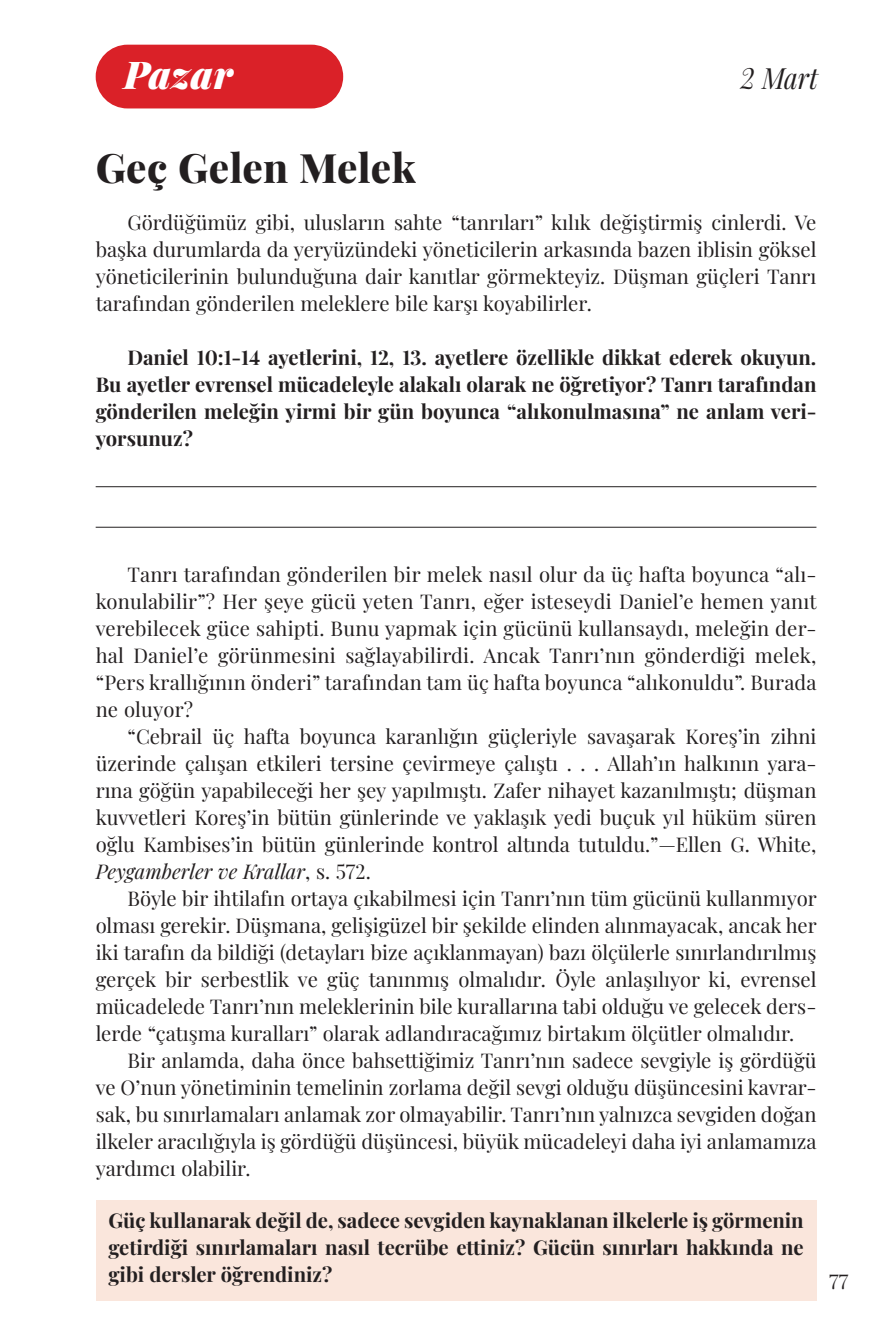
<style>
.page{position:relative;width:893px;height:1340px;background:#fff}
.page>*{position:absolute;margin:0;border:0;box-sizing:border-box;transform-origin:0 0}
.Day_Title{font:800 40.5px "Playfair Display";letter-spacing:.01em;color:#231f20}
.Days_of_the_week{font:italic 900 38.25px "Playfair Display";letter-spacing:.02em;color:#fff}
.Lesson_Dates{font:italic 29.25px "Playfair Display";color:#231f20;scale:.9 1}
.Body_Text_TR{font:20.25px/27px "Playfair Display";color:#231f20;text-align:justify}
.Body_Text_TR-2{font:700 20.25px/27px "Playfair Display";color:#231f20;text-align:justify}
.Question_w_Color{font:700 20.25px/27px "Playfair Display";color:#231f20;text-align:justify}
.s1{font-style:italic}
</style>
<div class="page">
<div style="left:96px;top:45px;width:247px;height:63px;background:#da2128;border-radius:32px"></div>
<hr style="left:96px;top:486px;width:720px;height:1px;background:#231f20">
<hr style="left:96px;top:527px;width:720px;height:1px;background:#231f20">
<div style="left:96px;top:1199px;width:720px;height:101px;background:#fae6dc"></div>
<p class="Days_of_the_week" style="left:124px;top:45px;width:111px">Pazar</p>
<p class="Lesson_Dates" style="left:740px;top:55px;width:88px">2 Mart</p>
<p class="Day_Title" style="left:96px;top:136px;width:322px">Geç Gelen Melek</p>
<p class="Body_Text_TR" style="left:96px;top:207px;width:722px;text-indent:32px">Gördüğümüz gibi, ulusların sahte “tanrıları” kılık değiştirmiş cinlerdi. Ve başka durumlarda da yeryüzündeki yöneticilerin arkasında bazen iblisin göksel yöneticilerinin bulunduğuna dair kanıtlar görmekteyiz. Düşman güçleri Tanrı tarafından gönderilen meleklere bile karşı koyabilirler.</p>
<p class="Body_Text_TR-2" style="left:96px;top:342px;width:722px;text-indent:32px">Daniel 10:1-14 ayetlerini, 12, 13. ayetlere özellikle dikkat ederek okuyun.<br>Bu ayetler evrensel mücadeleyle alakalı olarak ne öğretiyor? Tanrı tarafından gönderilen meleğin yirmi bir gün boyunca “alıkonulmasına” ne anlam veri&shy;yorsunuz?</p>
<p class="Body_Text_TR" style="left:96px;top:558px;width:723px;text-indent:32px">Tanrı tarafından gönderilen bir melek nasıl olur da üç hafta boyunca “alı&shy;konulabilir”? Her şeye gücü yeten Tanrı, eğer isteseydi Daniel’e hemen yanıt verebilecek güce sahipti. Bunu yapmak için gücünü kullansaydı, meleğin der&shy;hal Daniel’e görünmesini sağlayabilirdi. Ancak Tanrı’nın gönderdiği melek, “Pers krallığının önderi” tarafından tam üç hafta boyunca “alıkonuldu”. Burada ne oluyor?</p>
<p class="Body_Text_TR" style="left:96px;top:720px;width:722px;text-indent:32px">“Cebrail üç hafta boyunca karanlığın güçleriyle savaşarak Koreş’in zihni üzerinde çalışan etkileri tersine çevirmeye çalıştı . . . Allah’ın halkının yara&shy;rına göğün yapabileceği her şey yapılmıştı. Zafer nihayet kazanılmıştı; düşman kuvvetleri Koreş’in bütün günlerinde ve yaklaşık yedi buçuk yıl hüküm süren oğlu Kambises’in bütün günlerinde kontrol altında tutuldu.”—Ellen G. White, <span class="s1">Peygamberler ve Krallar</span>, s. 572.</p>
<p class="Body_Text_TR" style="left:96px;top:882px;width:723px;text-indent:32px">Böyle bir ihtilafın ortaya çıkabilmesi için Tanrı’nın tüm gücünü kullanmıyor olması gerekir. Düşmana, gelişigüzel bir şekilde elinden alınmayacak, ancak her iki tarafın da bildiği (detayları bize açıklanmayan) bazı ölçülerle sınırlandırılmış gerçek bir serbestlik ve güç tanınmış olmalıdır. Öyle anlaşılıyor ki, evrensel mücadelede Tanrı’nın meleklerinin bile kurallarına tabi olduğu ve gelecek ders&shy;lerde “çatışma kuralları” olarak adlandıracağımız birtakım ölçütler olmalıdır.</p>
<p class="Body_Text_TR" style="left:96px;top:1044px;width:722px;text-indent:32px">Bir anlamda, daha önce bahsettiğimiz Tanrı’nın sadece sevgiyle iş gördüğü ve O’nun yönetiminin temelinin zorlama değil sevgi olduğu düşüncesini kavrar&shy;sak, bu sınırlamaları anlamak zor olmayabilir. Tanrı’nın yalnızca sevgiden doğan ilkeler aracılığıyla iş gördüğü düşüncesi, büyük mücadeleyi daha iyi anlamamıza yardımcı olabilir.</p>
<p class="Question_w_Color" style="left:108px;top:1205px;width:697px">Güç kullanarak değil de, sadece sevgiden kaynaklanan ilkelerle iş görmenin getirdiği sınırlamaları nasıl tecrübe ettiniz? Gücün sınırları hakkında ne gibi dersler öğrendiniz?</p>
<p class="Body_Text_TR" style="left:829px;top:1266px;width:21px">77</p>
</div>
